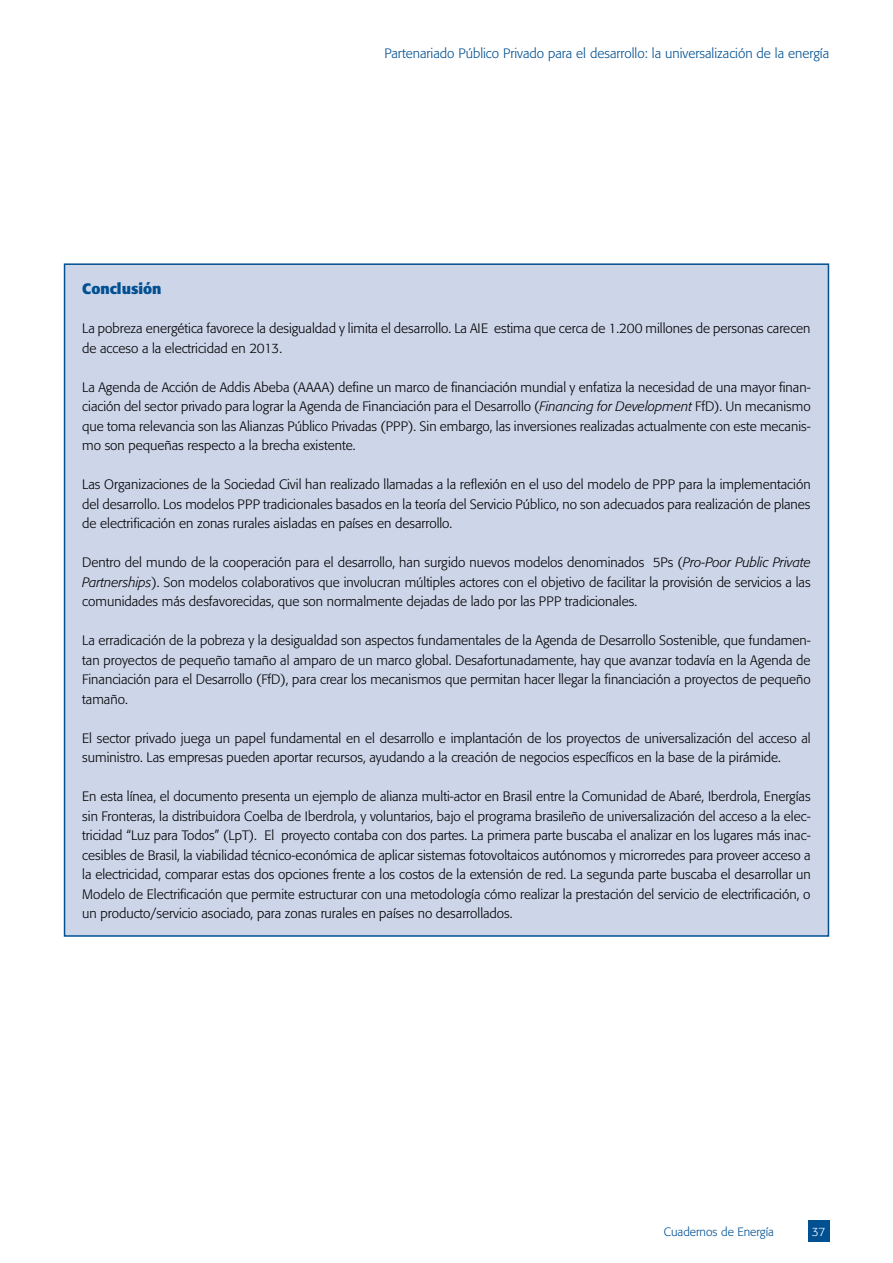
<style>
.page{position:relative;width:893px;height:1263px;background:#fff}
.page>*{position:absolute;margin:0;border:0;box-sizing:border-box;transform-origin:0 0}
.t1{font:700 15px "Formata";color:#005092}
.t2{font:300 13.5px/19.5px "Formata";color:#000;text-align:justify}
.t3{font:300 13.5px "Formata";color:#005092}
.t4{font:300 12px "Formata";color:#005092}
.t5{font:300 12px "Formata";color:#fff}
.s1{font-style:italic}
</style>
<div class="page">
<div style="left:808px;top:1220px;width:21px;height:22px;background:#005092"></div>
<div style="left:65px;top:264px;width:763px;height:672px;background:#cdd5e9"></div>
<p class="t3" style="left:384px;top:46px;width:446px">Partenariado Público Privado para el desarrollo: la universalización de la energía</p>
<p class="t1" style="left:82px;top:279px;width:81px">Conclusión</p>
<p class="t2" style="left:82px;top:319px;width:730px">La pobreza energética favorece la desigualdad y limita el desarrollo. La AIE estima que cerca de 1.200 millones de personas carecen de acceso a la electricidad en 2013.</p>
<p class="t2" style="left:82px;top:377px;width:730px">La Agenda de Acción de Addis Abeba (AAAA) define un marco de financiación mundial y enfatiza la necesidad de una mayor finan&shy;ciación del sector privado para lograr la Agenda de Financiación para el Desarrollo (<span class="s1">Financing for Development</span> FfD). Un mecanismo que toma relevancia son las Alianzas Público Privadas (PPP). Sin embargo, las inversiones realizadas actualmente con este mecanis&shy;mo son pequeñas respecto a la brecha existente.</p>
<p class="t2" style="left:82px;top:475px;width:730px">Las Organizaciones de la Sociedad Civil han realizado llamadas a la reflexión en el uso del modelo de PPP para la implementación del desarrollo. Los modelos PPP tradicionales basados en la teoría del Servicio Público, no son adecuados para realización de planes de electrificación en zonas rurales aisladas en países en desarrollo.</p>
<p class="t2" style="left:82px;top:553px;width:730px">Dentro del mundo de la cooperación para el desarrollo, han surgido nuevos modelos denominados 5Ps (<span class="s1">Pro-Poor Public Private Partnerships</span>). Son modelos colaborativos que involucran múltiples actores con el objetivo de facilitar la provisión de servicios a las comunidades más desfavorecidas, que son normalmente dejadas de lado por las PPP tradicionales.</p>
<p class="t2" style="left:82px;top:631px;width:730px">La erradicación de la pobreza y la desigualdad son aspectos fundamentales de la Agenda de Desarrollo Sostenible, que fundamen&shy;tan proyectos de pequeño tamaño al amparo de un marco global. Desafortunadamente, hay que avanzar todavía en la Agenda de Financiación para el Desarrollo (FfD), para crear los mecanismos que permitan hacer llegar la financiación a proyectos de pequeño tamaño.</p>
<p class="t2" style="left:82px;top:728px;width:730px">El sector privado juega un papel fundamental en el desarrollo e implantación de los proyectos de universalización del acceso al suministro. Las empresas pueden aportar recursos, ayudando a la creación de negocios específicos en la base de la pirámide.</p>
<p class="t2" style="left:82px;top:787px;width:730px">En esta línea, el documento presenta un ejemplo de alianza multi-actor en Brasil entre la Comunidad de Abaré, Iberdrola, Energías sin Fronteras, la distribuidora Coelba de Iberdrola, y voluntarios, bajo el programa brasileño de universalización del acceso a la elec&shy;tricidad “Luz para Todos” (LpT). El proyecto contaba con dos partes. La primera parte buscaba el analizar en los lugares más inac&shy;cesibles de Brasil, la viabilidad técnico-económica de aplicar sistemas fotovoltaicos autónomos y microrredes para proveer acceso a la electricidad, comparar estas dos opciones frente a los costos de la extensión de red. La segunda parte buscaba el desarrollar un Modelo de Electrificación que permite estructurar con una metodología cómo realizar la prestación del servicio de electrificación, o un producto/servicio asociado, para zonas rurales en países no desarrollados.</p>
<p class="t4" style="left:664px;top:1224px;width:112px">Cuadernos de Energía</p>
<p class="t5" style="left:812px;top:1224px;width:15px">37</p>
</div>
